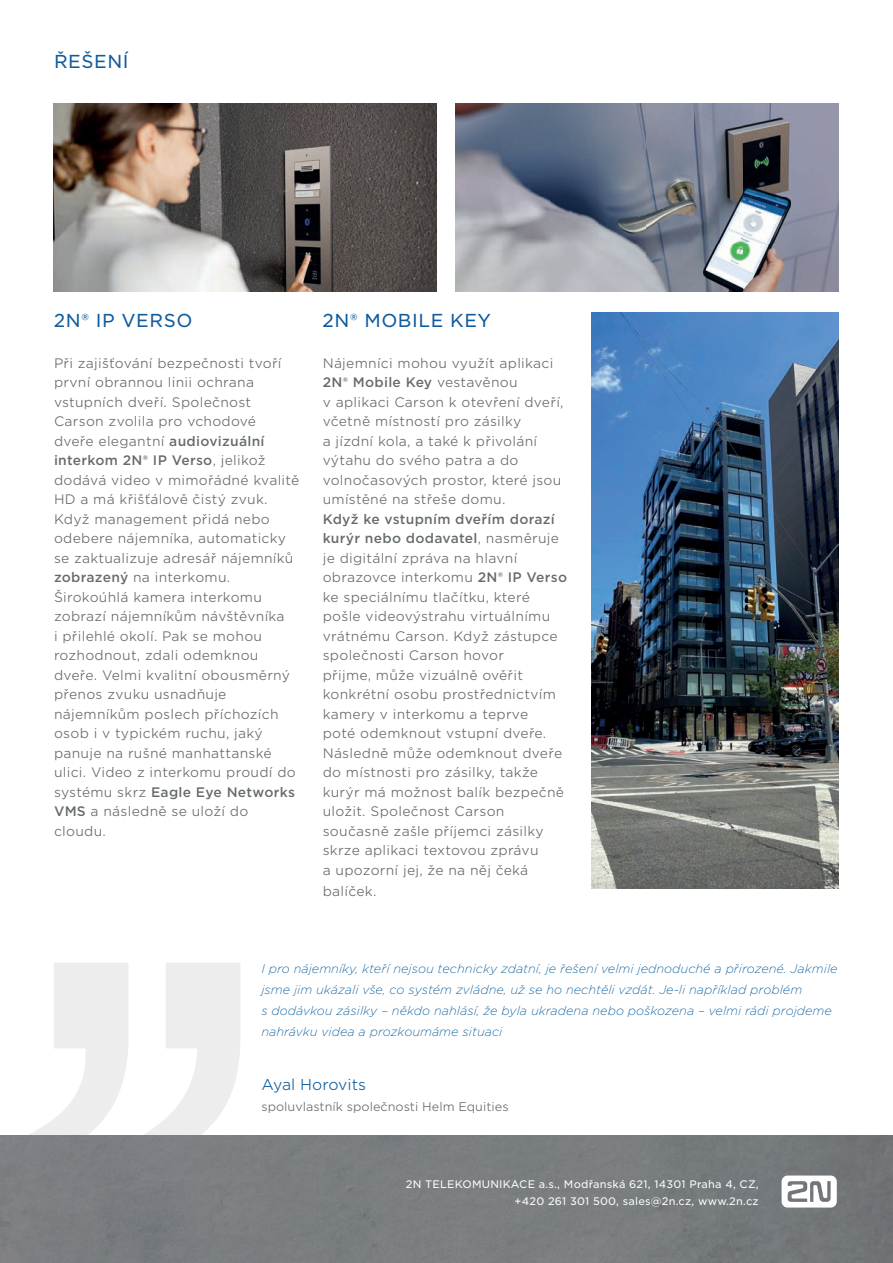
<style>
.page{position:relative;width:893px;height:1263px;background:#fff}
.page>*{position:absolute;margin:0;border:0;box-sizing:border-box;transform-origin:0 0}
.t1{font:18px "Gotham S Sm";letter-spacing:.03em;color:#105b9c}
.t2{font:300 15px "Gotham S Sm";color:#105f9e}
.t3{font:300 13.2px/19.5px "Gotham S Sm";letter-spacing:.02em;color:#64696b}
.t4{font:italic 200 12px/21px "Gotham S Sm";color:#015a9d}
.t5{font:300 12px "Gotham S Sm";color:#64696b}
.t6{font:10.5px/16.5px "Gotham S Sm";letter-spacing:.02em;color:#fff;text-align:right}
.s1{font-weight:500}
</style>
<div class="page">
<svg style="left:29px;top:963px;width:211px;height:172px"></svg>
<img style="left:54px;top:103px;width:383px;height:189px">
<img style="left:0;top:1135px;width:893px;height:128px">
<svg style="left:782px;top:1175px;width:55px;height:32px"></svg>
<img style="left:591px;top:313px;width:248px;height:576px">
<img style="left:455px;top:103px;width:384px;height:189px">
<h1 class="t1" style="left:54px;top:50px;width:76px">ŘEŠENÍ</h1>
<h1 class="t1" style="left:54px;top:308px;width:140px">2N® IP VERSO</h1>
<h1 class="t1" style="left:323px;top:308px;width:170px">2N® MOBILE KEY</h1>
<p class="t3" style="left:54px;top:353px;width:247px">Při zajišťování bezpečnosti tvoří první obrannou linii ochrana vstupních dveří. Společnost<br>Carson zvolila pro vchodové<br>dveře elegantní <span class="s1">audiovizuální interkom 2N® IP Verso</span>, jelikož dodává video v mimořádné kvalitě<br>HD a má křišťálově čistý zvuk.<br>Když management přidá nebo odebere nájemníka, automaticky se zaktualizuje adresář nájemníků <span class="s1">zobrazený</span> na interkomu.<br>Širokoúhlá kamera interkomu zobrazí nájemníkům návštěvníka<br>i přilehlé okolí. Pak se mohou rozhodnout, zdali odemknou dveře. Velmi kvalitní obousměrný přenos zvuku usnadňuje nájemníkům poslech příchozích osob i v typickém ruchu, jaký panuje na rušné manhattanské ulici. Video z interkomu proudí do systému skrz <span class="s1">Eagle Eye Networks<br>VMS</span> a následně se uloží do cloudu.</p>
<p class="t3" style="left:323px;top:353px;width:242px">Nájemníci mohou využít aplikaci<br><span class="s1">2N® Mobile Key</span> vestavěnou<br>v aplikaci Carson k otevření dveří, včetně místností pro zásilky<br>a jízdní kola, a také k přivolání výtahu do svého patra a do volnočasových prostor, které jsou umístěné na střeše domu.</p>
<p class="t3" style="left:323px;top:509px;width:246px"><span class="s1">Když ke vstupním dveřím dorazí kurýr nebo dodavatel</span>, nasměruje je digitální zpráva na hlavní obrazovce interkomu <span class="s1">2N® IP Verso </span>ke speciálnímu tlačítku, které pošle videovýstrahu virtuálnímu vrátnému Carson. Když zástupce společnosti Carson hovor<br>přijme, může vizuálně ověřit konkrétní osobu prostřednictvím kamery v interkomu a teprve<br>poté odemknout vstupní dveře.<br>Následně může odemknout dveře do místnosti pro zásilky, takže kurýr má možnost balík bezpečně uložit. Společnost Carson současně zašle příjemci zásilky skrze aplikaci textovou zprávu<br>a upozorní jej, že na něj čeká</p>
<p class="t3" style="left:323px;top:881px;width:55px">balíček.</p>
<p class="t4" style="left:261px;top:957px;width:578px">I pro nájemníky, kteří nejsou technicky zdatní, je řešení velmi jednoduché a přirozené. Jakmile jsme jim ukázali vše, co systém zvládne, už se ho nechtěli vzdát. Je-li například problém<br>s dodávkou zásilky – někdo nahlásí, že byla ukradena nebo poškozena – velmi rádi projdeme nahrávku videa a prozkoumáme situaci</p>
<p class="t2" style="left:261px;top:1074px;width:106px">Ayal Horovits</p>
<p class="t5" style="left:261px;top:1099px;width:249px">spoluvlastník společnosti Helm Equities</p>
<p class="t6" style="left:406px;top:1176px;width:354px">2N TELEKOMUNIKACE a.s., Modřanská 621, 14301 Praha 4, CZ, +420 261 301 500, sales@2n.cz, www.2n.cz</p>
</div>
